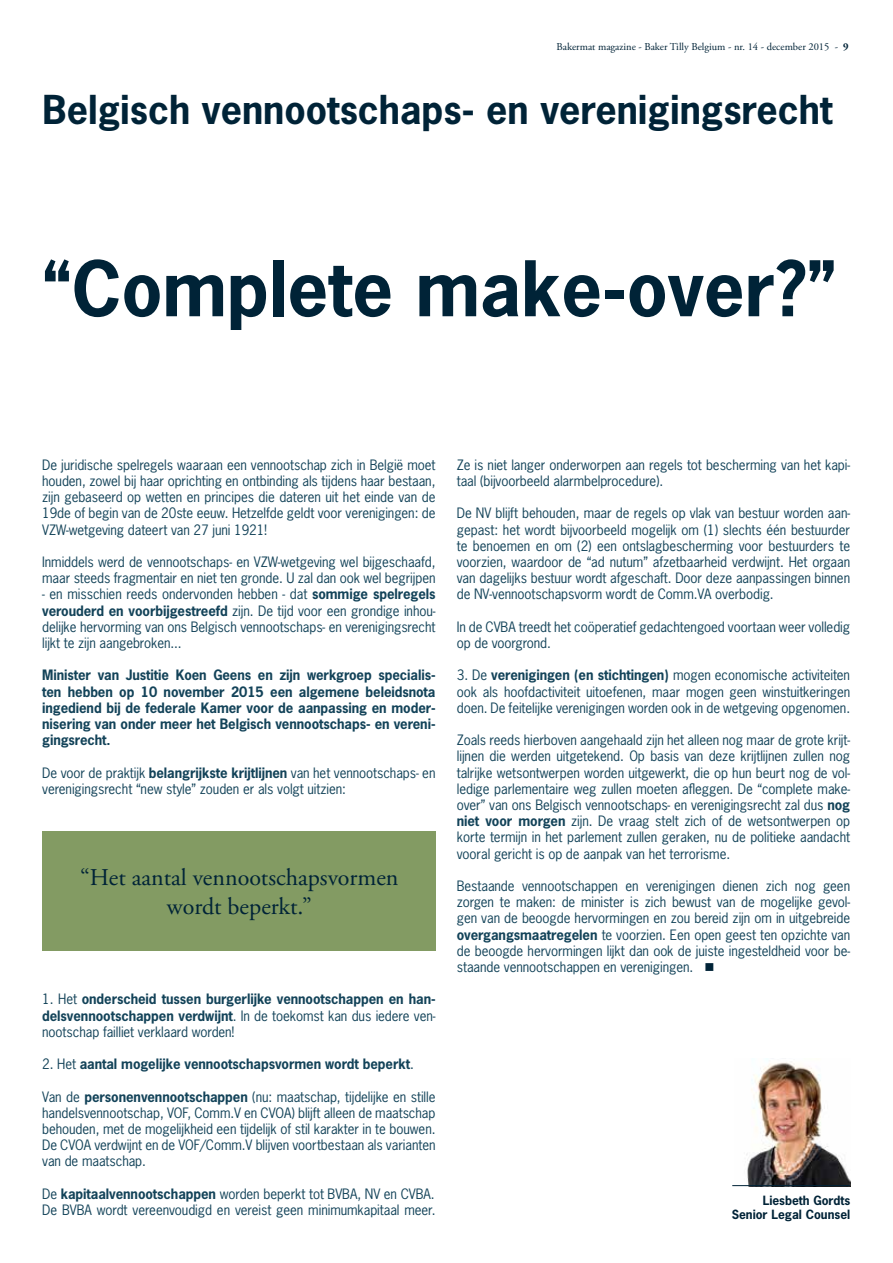
<style>
.page{position:relative;width:893px;height:1263px;background:#fff}
.page>*{position:absolute;margin:0;border:0;box-sizing:border-box;transform-origin:0 0}
.t1{font:700 72px "News Gothic Std";color:#002337}
.t2{font:700 37.5px "News Gothic Std";color:#002337}
.t3{font:24px/28.8px "Adobe Garamond Pro";color:#002337;text-align:center}
.t4{font:13.5px/16.2px "News Gothic Std";letter-spacing:-.005em;color:#134359;text-align:justify}
.t5{font:700 13.5px/16.2px "News Gothic Std";letter-spacing:-.005em;color:#134359;text-align:justify}
.t6{font:700 12px/14.4px "News Gothic Std";color:#002337;text-align:right}
.t7{font:10.5px "Adobe Garamond Pro";color:#002337}
.s1{font-weight:700}
.s2{font-weight:400}
.s3{color:#002337}
</style>
<div class="page">
<img style="left:746px;top:1061px;width:104px;height:124px">
<hr style="left:732px;top:1185px;width:118px;height:1px;background:#002337">
<div style="left:43px;top:831px;width:393px;height:120px;background:#839b63"></div>
<p class="t7" style="left:557px;top:40px;width:294px">Bakermat magazine - Baker Tilly Belgium - nr. 14 - december 2015 - <span class="s1">9</span></p>
<h2 class="t2" style="left:43px;top:85px;width:791px">Belgisch vennootschaps- en verenigingsrecht</h2>
<h1 class="t1" style="left:42px;top:241px;width:796px">“Complete make-over?”</h1>
<p class="t4" style="left:42px;top:456px;width:395px">De juridische spelregels waaraan een vennootschap zich in België moet houden, zowel bij haar oprichting en ontbinding als tijdens haar bestaan, zijn gebaseerd op wetten en principes die dateren uit het einde van de 19de of begin van de 20ste eeuw. Hetzelfde geldt voor verenigingen: de VZW-wetgeving dateert van 27 juni 1921!</p>
<p class="t4" style="left:42px;top:554px;width:395px">Inmiddels werd de vennootschaps- en VZW-wetgeving wel bijgeschaafd, maar steeds fragmentair en niet ten gronde. U zal dan ook wel begrijpen</p>
<p class="t4" style="left:42px;top:586px;width:395px">- en misschien reeds ondervonden hebben - dat <span class="s1">sommige spelregels verouderd en voorbijgestreefd</span> zijn. De tijd voor een grondige inhou&shy;delijke hervorming van ons Belgisch vennootschaps- en verenigingsrecht lijkt te zijn aangebroken...</p>
<p class="t5" style="left:42px;top:667px;width:395px">Minister van Justitie Koen Geens en zijn werkgroep specialis&shy;ten hebben op 10 november 2015 een algemene beleidsnota ingediend bij de federale Kamer voor de aanpassing en moder&shy;nisering van onder meer het Belgisch vennootschaps- en vereni&shy;gingsrecht.</p>
<p class="t4" style="left:42px;top:764px;width:395px">De voor de praktijk <span class="s1">belangrijkste krijtlijnen</span> van het vennootschaps- en verenigingsrecht “new style” zouden er als volgt uitzien:</p>
<h3 class="t3" style="left:80px;top:864px;width:320px">“Het aantal vennootschapsvormen wordt beperkt.”</h3>
<p class="t5" style="left:42px;top:991px;width:395px"><span class="s2">1. Het</span> onderscheid tussen burgerlijke vennootschappen en han&shy;delsvennootschappen verdwijnt<span class="s2">. In de toekomst kan dus iedere ven&shy;nootschap failliet verklaard worden!</span></p>
<p class="t5" style="left:42px;top:1056px;width:373px"><span class="s2">2. Het</span> aantal mogelijke vennootschapsvormen wordt beperkt<span class="s2">.</span></p>
<p class="t4" style="left:42px;top:1088px;width:395px">Van de <span class="s1">personenvennootschappen</span> (nu: maatschap, tijdelijke en stille handelsvennootschap, VOF, Comm.V en CVOA) blijft alleen de maatschap behouden, met de mogelijkheid een tijdelijk of stil karakter in te bouwen.<br>De CVOA verdwijnt en de VOF/Comm.V blijven voortbestaan als varianten van de maatschap.</p>
<p class="t4" style="left:42px;top:1185px;width:395px">De <span class="s1">kapitaalvennootschappen</span> worden beperkt tot BVBA, NV en CVBA.<br>De BVBA wordt vereenvoudigd en vereist geen minimumkapitaal meer.</p>
<p class="t4" style="left:457px;top:456px;width:395px">Ze is niet langer onderworpen aan regels tot bescherming van het kapi&shy;taal (bijvoorbeeld alarmbelprocedure).</p>
<p class="t4" style="left:457px;top:505px;width:395px">De NV blijft behouden, maar de regels op vlak van bestuur worden aan&shy;gepast: het wordt bijvoorbeeld mogelijk om (1) slechts één bestuurder te benoemen en om (2) een ontslagbescherming voor bestuurders te voorzien, waardoor de “ad nutum” afzetbaarheid verdwijnt. Het orgaan van dagelijks bestuur wordt afgeschaft. Door deze aanpassingen binnen de NV-vennootschapsvorm wordt de Comm.VA overbodig.</p>
<p class="t4" style="left:457px;top:618px;width:395px">In de CVBA treedt het coöperatief gedachtengoed voortaan weer volledig op de voorgrond.</p>
<p class="t4" style="left:457px;top:667px;width:395px">3. De <span class="s1">verenigingen (en stichtingen)</span> mogen economische activiteiten ook als hoofdactiviteit uitoefenen, maar mogen geen winstuitkeringen doen. De feitelijke verenigingen worden ook in de wetgeving opgenomen.</p>
<p class="t4" style="left:457px;top:732px;width:395px">Zoals reeds hierboven aangehaald zijn het alleen nog maar de grote krijt&shy;lijnen die werden uitgetekend. Op basis van deze krijtlijnen zullen nog talrijke wetsontwerpen worden uitgewerkt, die op hun beurt nog de vol&shy;ledige parlementaire weg zullen moeten afleggen. De “complete make&shy;over” van ons Belgisch vennootschaps- en verenigingsrecht zal dus <span class="s1">nog niet voor morgen</span> zijn. De vraag stelt zich of de wetsontwerpen op korte termijn in het parlement zullen geraken, nu de politieke aandacht vooral gericht is op de aanpak van het terrorisme.</p>
<p class="t4" style="left:457px;top:878px;width:395px">Bestaande vennootschappen en verenigingen dienen zich nog geen zorgen te maken: de minister is zich bewust van de mogelijke gevol&shy;gen van de beoogde hervormingen en zou bereid zijn om in uitgebreide <span class="s1">overgangsmaatregelen</span> te voorzien. Een open geest ten opzichte van de beoogde hervormingen lijkt dan ook de juiste ingesteldheid voor be&shy;staande vennootschappen en verenigingen. <span class="s3">■</span></p>
<p class="t6" style="left:732px;top:1193px;width:120px">Liesbeth Gordts<br>Senior Legal Counsel</p>
</div>
